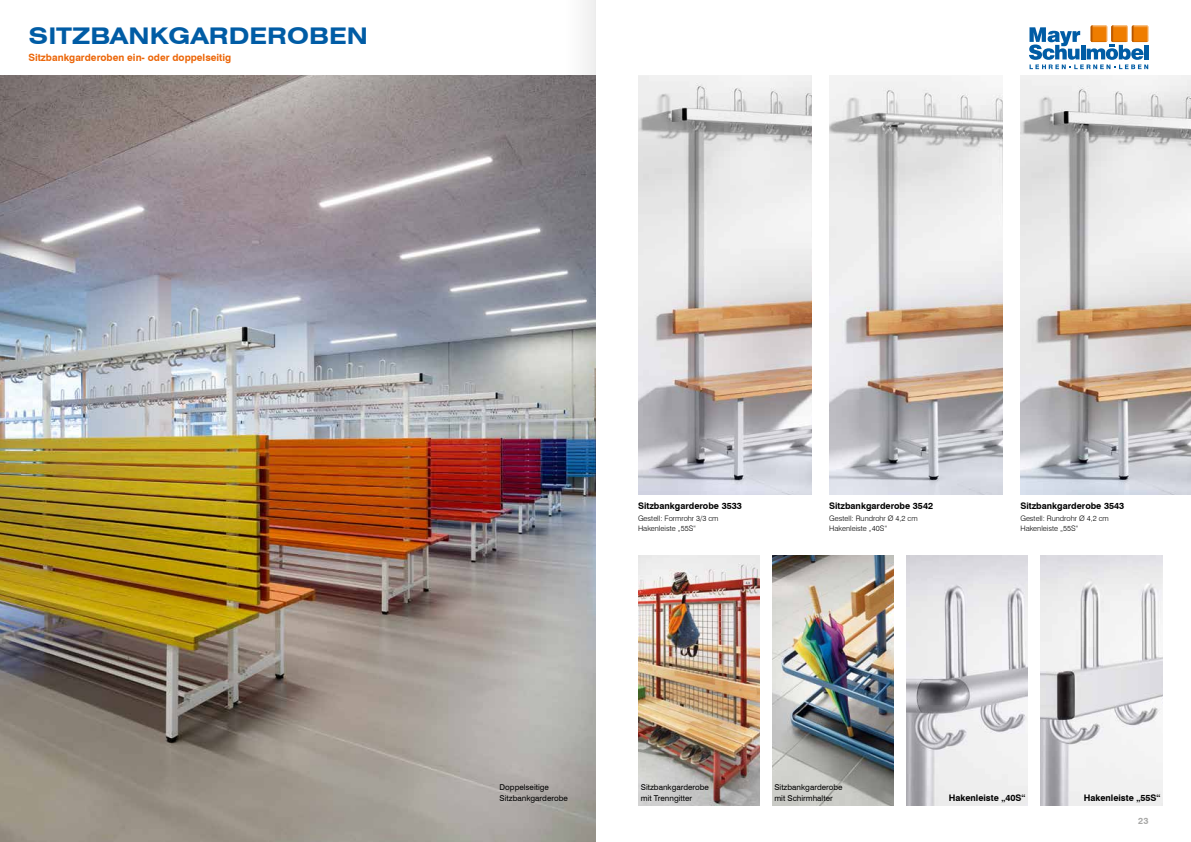
<style>
.page{position:relative;width:1191px;height:842px;background:#fff}
.page>*{position:absolute;margin:0;border:0;box-sizing:border-box;transform-origin:0 0}
.t1{font:700 expanded 23px "Swiss 721 BT";letter-spacing:.01em;color:#005ca5}
.t2{font:700 10px "Swiss 721 BT";color:#ec6608}
.t3{font:700 9px "Swiss 721 BT";color:#000}
.t4{font:700 9px "Swiss 721 BT";color:#a8a8a7}
.t5{font:8px/11px "Swiss 721 BT";color:#000}
.t6{font:300 7.5px/10px "Swiss 721 BT";color:#000}
</style>
<div class="page">
<div style="left:562px;top:0;width:33px;height:842px;background:#f8f8f8"></div>
<img style="left:0;top:75px;width:595px;height:767px">
<img style="left:638px;top:556px;width:122px;height:249px">
<img style="left:772px;top:556px;width:122px;height:249px">
<img style="left:1040px;top:556px;width:122px;height:249px">
<img style="left:906px;top:556px;width:122px;height:249px">
<img style="left:829px;top:75px;width:173px;height:420px">
<img style="left:1020px;top:75px;width:171px;height:420px">
<img style="left:638px;top:75px;width:173px;height:420px">
<svg style="left:1029px;top:25px;width:119px;height:44px"></svg>
<h1 class="t1" style="left:28px;top:21px;width:341px">SITZBANKGARDEROBEN</h1>
<h2 class="t2" style="left:28px;top:51px;width:204px">Sitzbankgarderoben ein- oder doppelseitig</h2>
<p class="t3" style="left:638px;top:501px;width:106px">Sitzbankgarderobe 3533</p>
<p class="t6" style="left:638px;top:514px;width:82px">Gestell: Formrohr 3/3 cm<br>Hakenleiste „55S“</p>
<p class="t3" style="left:829px;top:501px;width:106px">Sitzbankgarderobe 3542</p>
<p class="t6" style="left:829px;top:514px;width:90px">Gestell: Rundrohr Ø 4,2 cm<br>Hakenleiste „40S“</p>
<p class="t3" style="left:1020px;top:501px;width:106px">Sitzbankgarderobe 3543</p>
<p class="t6" style="left:1020px;top:514px;width:90px">Gestell: Rundrohr Ø 4,2 cm<br>Hakenleiste „55S“</p>
<p class="t5" style="left:499px;top:781px;width:70px">Doppelseitige<br>Sitzbankgarderobe</p>
<p class="t5" style="left:774px;top:781px;width:70px">Sitzbankgarderobe mit Schirmhalter</p>
<p class="t5" style="left:641px;top:782px;width:70px">Sitzbankgarderobe mit Trenngitter</p>
<p class="t3" style="left:948px;top:792px;width:78px">Hakenleiste „40S“</p>
<p class="t3" style="left:1083px;top:792px;width:78px">Hakenleiste „55S“</p>
<p class="t4" style="left:1138px;top:815px;width:12px">23</p>
</div>
